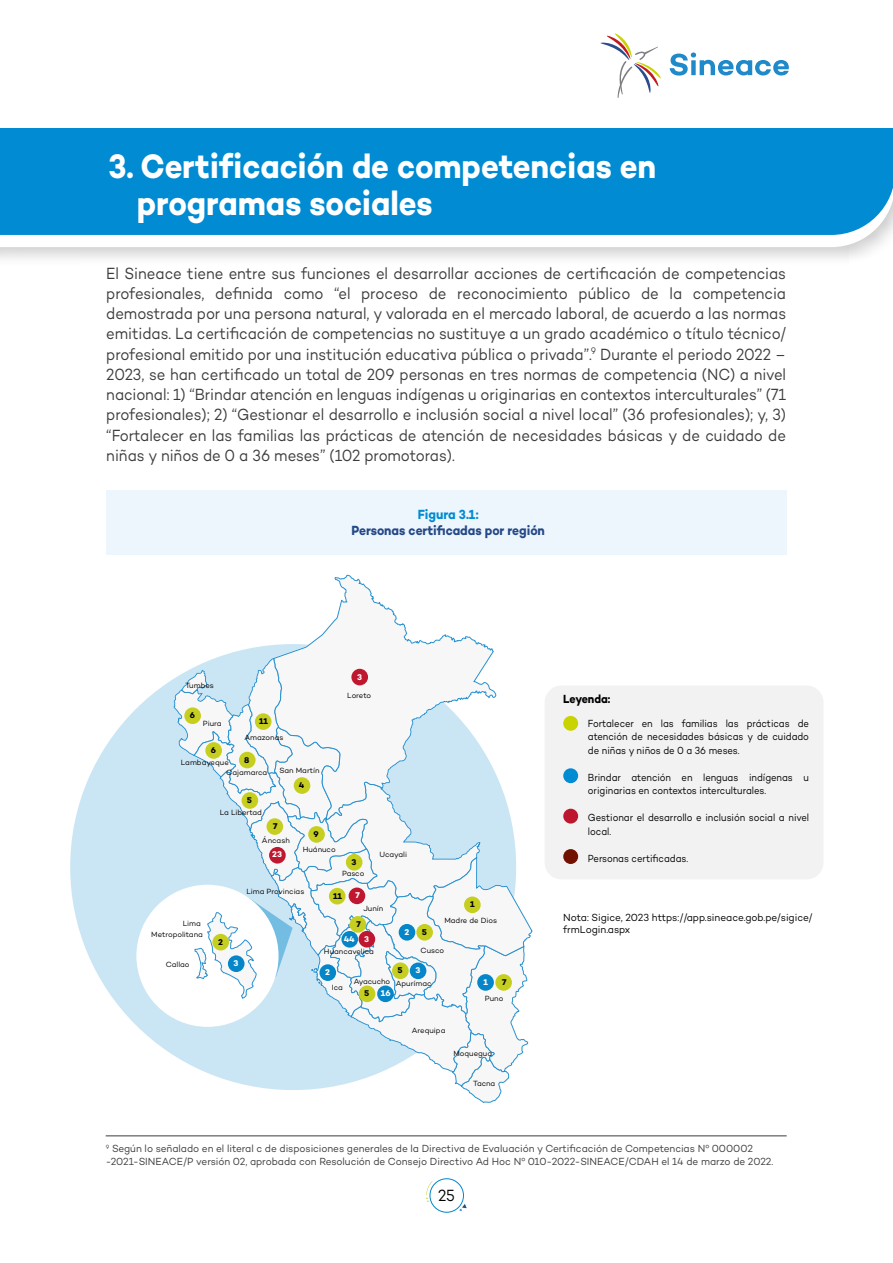
<style>
.page{position:relative;width:893px;height:1263px;background:#fff}
.page>*{position:absolute;margin:0;border:0;box-sizing:border-box;transform-origin:0 0}
.t1{font:700 34.5px/37.5px "Campton";letter-spacing:-.005em;color:#fff;scale:.9 1}
.t2{font:16.5px/20.2px "Campton";letter-spacing:-.005em;color:#3c3c3b;text-align:justify;scale:.9 1}
.t3{font:16.5px "Campton";color:#000;scale:.9 1}
.t4{font:700 13.5px "Campton";letter-spacing:-.005em;color:#244988;scale:.9 1}
.t5{font:700 13.5px "Campton";color:#008bd2;scale:.9 1}
.t6{font:700 12px "Campton";letter-spacing:-.005em;color:#000;scale:.9 1}
.t7{font:10.5px/13.5px "Campton";letter-spacing:-.005em;color:#000;scale:.9 1}
.t8{font:10.5px/12.6px "Campton";letter-spacing:-.005em;color:#3c3c3b;scale:.95 1}
.t9{font:10.5px/12.6px "Campton";letter-spacing:-.005em;color:#000;scale:.95 1}
.t10{font:700 8.55px "Campton";color:#000}
.t11{font:700 8.55px "Campton";color:#fff}
.t12{font:7.65px/10.2px "Campton";color:#000;text-align:right}
</style>
<div class="page">
<div style="left:430px;top:1178px;width:34px;height:34px;border:1px solid #0087c9;border-radius:50%"></div>
<svg style="left:459px;top:1204px;width:8px;height:7px"></svg>
<svg style="left:426px;top:1181px;width:7px;height:21px"></svg>
<div style="left:0;top:0;width:893px;height:267px;background:#000;opacity:.2"></div>
<svg style="left:0;top:235px;width:893px;height:12px"></svg>
<div style="left:0;top:128px;width:893px;height:107px;background:#008bd2"></div>
<div style="left:0;top:0;width:893px;height:128px;background:#fff"></div>
<svg style="left:669px;top:52px;width:120px;height:24px"></svg>
<svg style="left:600px;top:33px;width:61px;height:65px"></svg>
<div style="left:106px;top:490px;width:681px;height:65px;background:#eef6fd"></div>
<hr style="left:106px;top:1135px;width:681px;height:1px;background:#3c3c3b">
<div style="left:70px;top:644px;width:446px;height:446px;background:#cae5f4;border-radius:50%"></div>
<svg style="left:315px;top:574px;width:160px;height:66px"></svg>
<div style="left:136px;top:885px;width:143px;height:142px;background:#fff;border-radius:50%"></div>
<svg style="left:172px;top:640px;width:361px;height:463px"></svg>
<div style="left:351px;top:669px;width:17px;height:16px;background:#be172f;border-radius:50%"></div>
<div style="left:255px;top:713px;width:17px;height:17px;background:#c6cf1f;border-radius:50%"></div>
<div style="left:184px;top:707px;width:17px;height:17px;background:#c6cf1f;border-radius:50%"></div>
<div style="left:205px;top:742px;width:17px;height:17px;background:#c6cf1f;border-radius:50%"></div>
<div style="left:242px;top:792px;width:16px;height:17px;background:#c6cf1f;border-radius:50%"></div>
<div style="left:239px;top:752px;width:17px;height:16px;background:#c6cf1f;border-radius:50%"></div>
<div style="left:266px;top:818px;width:17px;height:17px;background:#c6cf1f;border-radius:50%"></div>
<div style="left:269px;top:847px;width:17px;height:16px;background:#be172f;border-radius:50%"></div>
<div style="left:308px;top:826px;width:17px;height:17px;background:#c6cf1f;border-radius:50%"></div>
<div style="left:294px;top:777px;width:16px;height:17px;background:#c6cf1f;border-radius:50%"></div>
<div style="left:346px;top:854px;width:16px;height:16px;background:#c6cf1f;border-radius:50%"></div>
<div style="left:329px;top:888px;width:17px;height:16px;background:#c6cf1f;border-radius:50%"></div>
<div style="left:349px;top:887px;width:16px;height:17px;background:#be172f;border-radius:50%"></div>
<div style="left:341px;top:931px;width:17px;height:17px;background:#0586c9;border-radius:50%"></div>
<div style="left:359px;top:931px;width:16px;height:16px;background:#be172f;border-radius:50%"></div>
<div style="left:350px;top:916px;width:16px;height:17px;background:#c6cf1f;border-radius:50%"></div>
<div style="left:359px;top:985px;width:16px;height:17px;background:#c6cf1f;border-radius:50%"></div>
<div style="left:377px;top:985px;width:17px;height:17px;background:#0586c9;border-radius:50%"></div>
<div style="left:319px;top:964px;width:17px;height:17px;background:#0586c9;border-radius:50%"></div>
<div style="left:212px;top:934px;width:17px;height:16px;background:#c6cf1f;border-radius:50%"></div>
<div style="left:228px;top:955px;width:17px;height:17px;background:#0586c9;border-radius:50%"></div>
<div style="left:464px;top:896px;width:17px;height:17px;background:#c6cf1f;border-radius:50%"></div>
<div style="left:495px;top:974px;width:17px;height:17px;background:#c6cf1f;border-radius:50%"></div>
<div style="left:477px;top:974px;width:17px;height:17px;background:#0586c9;border-radius:50%"></div>
<div style="left:399px;top:924px;width:16px;height:16px;background:#0586c9;border-radius:50%"></div>
<div style="left:416px;top:924px;width:17px;height:16px;background:#c6cf1f;border-radius:50%"></div>
<div style="left:410px;top:962px;width:16px;height:17px;background:#0586c9;border-radius:50%"></div>
<div style="left:392px;top:962px;width:17px;height:17px;background:#c6cf1f;border-radius:50%"></div>
<div style="left:545px;top:685px;width:278px;height:194px;background:#f2f2f2;border-radius:17px"></div>
<div style="left:563px;top:716px;width:15px;height:15px;background:#c8d300;border-radius:50%"></div>
<div style="left:563px;top:768px;width:15px;height:15px;background:#008bd2;border-radius:50%"></div>
<div style="left:563px;top:809px;width:15px;height:14px;background:#bd172f;border-radius:50%"></div>
<div style="left:563px;top:849px;width:15px;height:15px;background:#731100;border-radius:50%"></div>
<h1 class="t1" style="left:137px;top:146px;width:579px;text-indent:-29px">3. Certificación de competencias en programas sociales</h1>
<p class="t2" style="left:106px;top:263px;width:757px">El Sineace tiene entre sus funciones el desarrollar acciones de certificación de competencias profesionales, definida como “el proceso de reconocimiento público de la competencia demostrada por una persona natural, y valorada en el mercado laboral, de acuerdo a las normas emitidas. La certificación de competencias no sustituye a un grado académico o título técnico/ profesional emitido por una institución educativa pública o privada”.<sup>9</sup> Durante el periodo 2022 – 2023, se han certificado un total de 209 personas en tres normas de competencia (NC) a nivel nacional: 1) “Brindar atención en lenguas indígenas u originarias en contextos interculturales” (71 profesionales); 2) “Gestionar el desarrollo e inclusión social a nivel local” (36 profesionales); y, 3) “Fortalecer en las familias las prácticas de atención de necesidades básicas y de cuidado de niñas y niños de 0 a 36 meses” (102 promotoras).</p>
<p class="t5" style="left:418px;top:506px;width:69px">Figura 3.1:</p>
<p class="t4" style="left:351px;top:522px;width:216px">Personas certificadas por región</p>
<p class="t12" style="left:185px;top:680px;width:30px">Tumbes</p>
<p class="t10" style="left:190px;top:710px;width:7px">6</p>
<p class="t12" style="left:203px;top:718px;width:20px">Piura</p>
<p class="t10" style="left:259px;top:716px;width:11px">11</p>
<p class="t12" style="left:245px;top:732px;width:40px">Amazonas</p>
<p class="t12" style="left:226px;top:767px;width:42px">Cajamarca</p>
<p class="t10" style="left:211px;top:744px;width:7px">6</p>
<p class="t10" style="left:244px;top:754px;width:7px">8</p>
<p class="t12" style="left:181px;top:757px;width:49px">Lambayeque</p>
<p class="t12" style="left:280px;top:765px;width:42px">San Martín</p>
<p class="t10" style="left:247px;top:795px;width:7px">5</p>
<p class="t12" style="left:220px;top:807px;width:44px">La Libertad</p>
<p class="t10" style="left:273px;top:821px;width:6px">7</p>
<p class="t11" style="left:272px;top:849px;width:11px">23</p>
<p class="t12" style="left:262px;top:835px;width:29px">Áncash</p>
<p class="t10" style="left:299px;top:780px;width:7px">4</p>
<p class="t10" style="left:314px;top:828px;width:7px">9</p>
<p class="t12" style="left:303px;top:844px;width:34px">Huánuco</p>
<p class="t11" style="left:357px;top:671px;width:6px">3</p>
<p class="t12" style="left:347px;top:690px;width:25px">Loreto</p>
<p class="t10" style="left:352px;top:856px;width:6px">3</p>
<p class="t12" style="left:342px;top:868px;width:24px">Pasco</p>
<p class="t12" style="left:379px;top:849px;width:29px">Ucayali</p>
<p class="t12" style="left:151px;top:918px;width:53px">Lima<br>Metropolitana</p>
<p class="t12" style="left:166px;top:959px;width:25px">Callao</p>
<p class="t12" style="left:246px;top:886px;width:59px">Lima Provincias</p>
<p class="t10" style="left:218px;top:936px;width:6px">2</p>
<p class="t11" style="left:234px;top:958px;width:6px">3</p>
<p class="t10" style="left:333px;top:890px;width:11px">11</p>
<p class="t11" style="left:355px;top:890px;width:6px">7</p>
<p class="t11" style="left:344px;top:933px;width:27px">44 3</p>
<p class="t12" style="left:363px;top:903px;width:22px">Junín</p>
<p class="t10" style="left:356px;top:918px;width:6px">7</p>
<p class="t11" style="left:404px;top:926px;width:6px">2</p>
<p class="t10" style="left:422px;top:926px;width:7px">5</p>
<p class="t10" style="left:470px;top:899px;width:6px">1</p>
<p class="t12" style="left:444px;top:915px;width:54px">Madre de Dios</p>
<p class="t12" style="left:421px;top:945px;width:25px">Cusco</p>
<p class="t12" style="left:354px;top:977px;width:79px">Ayacucho Apurímac</p>
<p class="t12" style="left:324px;top:946px;width:51px">Huancavelica</p>
<p class="t12" style="left:332px;top:982px;width:13px">Ica</p>
<p class="t10" style="left:397px;top:965px;width:7px">5</p>
<p class="t11" style="left:415px;top:965px;width:6px">3</p>
<p class="t11" style="left:325px;top:967px;width:6px">2</p>
<p class="t10" style="left:364px;top:988px;width:7px">5</p>
<p class="t11" style="left:381px;top:988px;width:11px">16</p>
<p class="t11" style="left:483px;top:976px;width:6px">1</p>
<p class="t10" style="left:502px;top:976px;width:6px">7</p>
<p class="t12" style="left:485px;top:993px;width:20px">Puno</p>
<p class="t12" style="left:412px;top:1025px;width:35px">Arequipa</p>
<p class="t12" style="left:453px;top:1048px;width:40px">Moquegua</p>
<p class="t12" style="left:473px;top:1078px;width:24px">Tacna</p>
<p class="t6" style="left:563px;top:691px;width:54px">Leyenda:</p>
<p class="t7" style="left:588px;top:716px;width:247px;text-align:justify">Fortalecer en las familias las prácticas de atención de necesidades básicas y de cuidado de niñas y niños de 0 a 36 meses.</p>
<p class="t7" style="left:588px;top:770px;width:247px">Brindar atención en lenguas indígenas u originarias en contextos interculturales.</p>
<p class="t7" style="left:588px;top:811px;width:247px">Gestionar el desarrollo e inclusión social a nivel local.</p>
<p class="t7" style="left:588px;top:851px;width:113px">Personas certificadas.</p>
<p class="t9" style="left:563px;top:910px;width:264px">Nota: Sigice, 2023 https://app.sineace.gob.pe/sigice/ frmLogin.aspx</p>
<p class="t8" style="left:106px;top:1142px;width:704px"><sup>9</sup> Según lo señalado en el literal c de disposiciones generales de la Directiva de Evaluación y Certificación de Competencias Nº 000002 -2021-SINEACE/P versión 02, aprobada con Resolución de Consejo Directivo Ad Hoc Nº 010-2022-SINEACE/CDAH el 14 de marzo de 2022.</p>
<p class="t3" style="left:438px;top:1185px;width:20px">25</p>
</div>
